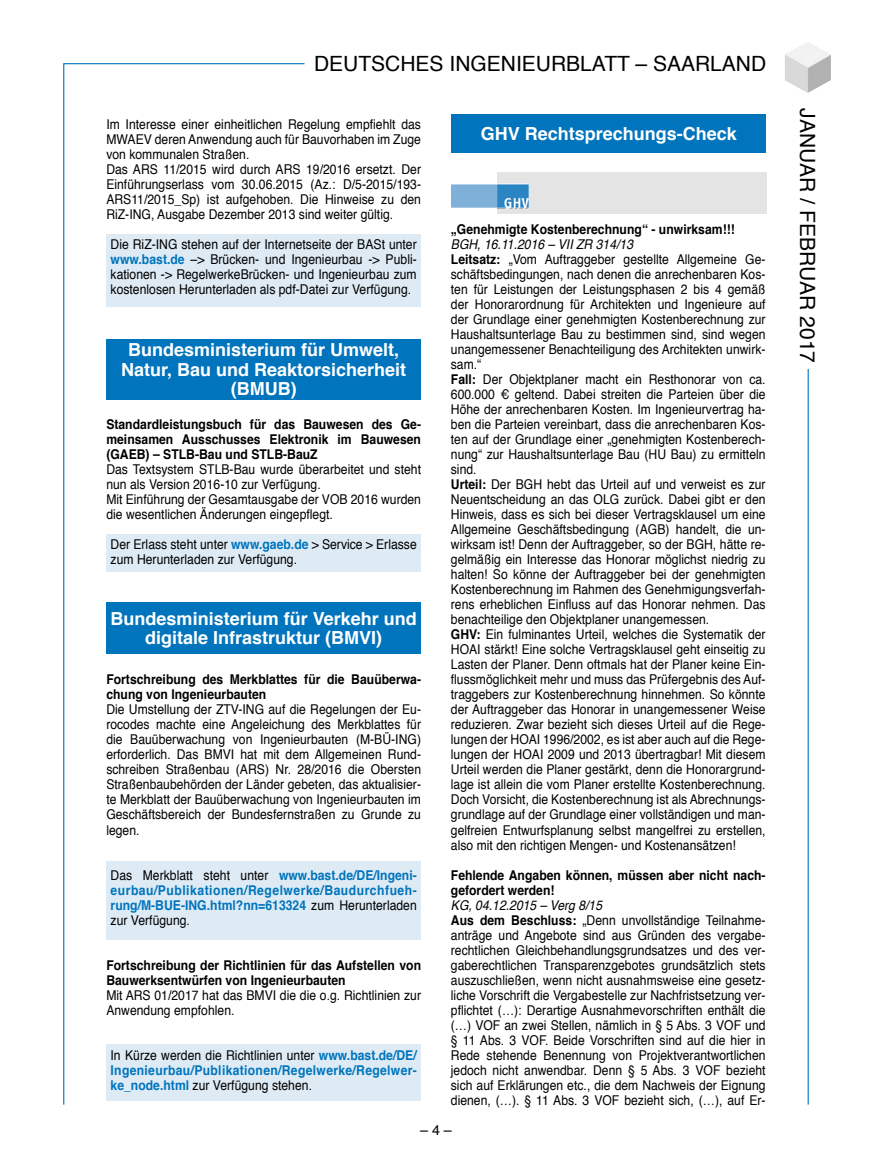
<style>
.page{position:relative;width:872px;height:1170px;background:#fff}
.page>*{position:absolute;margin:0;border:0;box-sizing:border-box;transform-origin:0 0}
.t1{font:21px "Helvetica";color:#000}
.t2{font:700 18px/19.5px "Helvetica";color:#fff;text-align:center}
.t3{font:14.25px "Helvetica";color:#000}
.t4{font:13.5px/15px "Helvetica";color:#000;scale:.9 1}
.t5{font:700 13.5px/15px "Helvetica";color:#000;scale:.9 1}
.t6{font:700 13.5px/15px "Helvetica";letter-spacing:.025em;color:#0074bc;text-align:justify;scale:.9 1}
.s1{font-weight:700;color:#0074bc}
.s2{font-weight:400;color:#000}
.s3{font-style:italic}
.s4{font-weight:700}
</style>
<div class="page">
<img style="left:785px;top:43px;width:46px;height:50px">
<hr style="left:807px;top:251px;width:1px;height:853px;background:#0074bc">
<svg style="left:63px;top:63px;width:243px;height:1042px"></svg>
<div style="left:795px;top:108px;width:26px;height:261px;background:#fff"></div>
<div style="left:106px;top:339px;width:315px;height:60px;background:#0074bc"></div>
<div style="left:106px;top:234px;width:315px;height:73px;background:#deebf5"></div>
<div style="left:106px;top:534px;width:315px;height:38px;background:#deebf5"></div>
<div style="left:106px;top:601px;width:315px;height:52px;background:#0074bc"></div>
<div style="left:106px;top:860px;width:315px;height:79px;background:#deebf5"></div>
<div style="left:106px;top:1044px;width:315px;height:57px;background:#deebf5"></div>
<div style="left:497px;top:173px;width:269px;height:40px;background:#e4e4e4"></div>
<img style="left:451px;top:184px;width:78px;height:23px">
<div style="left:451px;top:114px;width:315px;height:39px;background:#0074bc"></div>
<h1 class="t1" style="left:314px;top:47px;width:454px">DEUTSCHES INGENIEURBLATT – SAARLAND</h1>
<p class="t4" style="left:106px;top:117px;width:351px">Im Interesse einer einheitlichen Regelung empfiehlt das MWAEV deren Anwendung auch für Bauvorhaben im Zuge von kommunalen Straßen.<br>Das ARS 11/2015 wird durch ARS 19/2016 ersetzt. Der Einführungserlass vom 30.06.2015 (Az.: D/5-2015/193- ARS11/2015_Sp) ist aufgehoben. Die Hinweise zu den RiZ-ING, Ausgabe Dezember 2013 sind weiter gültig.</p>
<p class="t4" style="left:111px;top:237px;width:342px;text-align:justify">Die RiZ-ING stehen auf der Internetseite der BASt unter <span class="s1">www.bast.de</span> –&gt; Brücken- und Ingenieurbau -&gt; Publi&shy;kationen -&gt; RegelwerkeBrücken- und Ingenieurbau zum kostenlosen Herunterladen als pdf-Datei zur Verfügung.</p>
<h2 class="t2" style="left:121px;top:340px;width:287px">Bundesministerium für Umwelt,<br>Natur, Bau und Reaktorsicherheit (BMUB)</h2>
<p class="t5" style="left:106px;top:417px;width:351px;text-align:justify">Standardleistungsbuch für das Bauwesen des Ge&shy;meinsamen Ausschusses Elektronik im Bauwesen (GAEB) – STLB-Bau und STLB-BauZ</p>
<p class="t4" style="left:106px;top:462px;width:351px">Das Textsystem STLB-Bau wurde überarbeitet und steht nun als Version 2016-10 zur Verfügung.<br>Mit Einführung der Gesamtausgabe der VOB 2016 wurden die wesentlichen Änderungen eingepflegt.</p>
<p class="t4" style="left:111px;top:537px;width:342px">Der Erlass steht unter <span class="s1">www.gaeb.de</span> &gt; Service &gt; Erlasse zum Herunterladen zur Verfügung.</p>
<h2 class="t2" style="left:111px;top:608px;width:308px">Bundesministerium für Verkehr und digitale Infrastruktur (BMVI)</h2>
<p class="t5" style="left:106px;top:672px;width:351px">Fortschreibung des Merkblattes für die Bauüberwa&shy;chung von Ingenieurbauten</p>
<p class="t4" style="left:106px;top:702px;width:351px;text-align:justify">Die Umstellung der ZTV-ING auf die Regelungen der Eu&shy;rocodes machte eine Angeleichung des Merkblattes für die Bauüberwachung von Ingenieurbauten (M-BÜ-ING) erforderlich. Das BMVI hat mit dem Allgemeinen Rund&shy;schreiben Straßenbau (ARS) Nr. 28/2016 die Obersten Straßenbaubehörden der Länder gebeten, das aktualisier&shy;te Merkblatt der Bauüberwachung von Ingenieurbauten im Geschäftsbereich der Bundesfernstraßen zu Grunde zu legen.</p>
<p class="t6" style="left:111px;top:867px;width:342px"><span class="s2">Das Merkblatt steht unter</span> www.bast.de/DE/Ingeni&shy;eurbau/Publikationen/Regelwerke/Baudurchfueh&shy;rung/M-BUE-ING.html?nn=613324 <span class="s2">zum Herunterladen zur Verfügung.</span></p>
<p class="t5" style="left:106px;top:957px;width:351px">Fortschreibung der Richtlinien für das Aufstellen von<br>Bauwerksentwürfen von Ingenieurbauten</p>
<p class="t4" style="left:106px;top:987px;width:351px">Mit ARS 01/2017 hat das BMVI die die o.g. Richtlinien zur<br>Anwendung empfohlen.</p>
<p class="t6" style="left:111px;top:1047px;width:342px"><span class="s2">In Kürze werden die Richtlinien unter</span> www.bast.de/DE/ Ingenieurbau/Publikationen/Regelwerke/Regelwer&shy;ke_node.html <span class="s2">zur Verfügung stehen.</span></p>
<h2 class="t2" style="left:481px;top:124px;width:258px">GHV Rechtsprechungs-Check</h2>
<p class="t5" style="left:451px;top:222px;width:317px">„Genehmigte Kostenberechnung“ - unwirksam!!!</p>
<p class="t4" style="left:451px;top:237px;width:351px"><span class="s3">BGH, 16.11.2016 – VII ZR 314/13<br></span><span class="s4">Leitsatz:</span> „Vom Auftraggeber gestellte Allgemeine Ge&shy;schäftsbedingungen, nach denen die anrechenbaren Kos&shy;ten für Leistungen der Leistungsphasen 2 bis 4 gemäß der Honorarordnung für Architekten und Ingenieure auf der Grundlage einer genehmigten Kostenberechnung zur Haushaltsunterlage Bau zu bestimmen sind, sind wegen unangemessener Benachteiligung des Architekten unwirk&shy;sam.“<br><span class="s4">Fall:</span> Der Objektplaner macht ein Resthonorar von ca.<br>600.000 € geltend. Dabei streiten die Parteien über die Höhe der anrechenbaren Kosten. Im Ingenieurvertrag ha&shy;ben die Parteien vereinbart, dass die anrechenbaren Kos&shy;ten auf der Grundlage einer „genehmigten Kostenberech&shy;nung“ zur Haushaltsunterlage Bau (HU Bau) zu ermitteln sind.<br><span class="s4">Urteil:</span> Der BGH hebt das Urteil auf und verweist es zur Neuentscheidung an das OLG zurück. Dabei gibt er den Hinweis, dass es sich bei dieser Vertragsklausel um eine Allgemeine Geschäftsbedingung (AGB) handelt, die un&shy;wirksam ist! Denn der Auftraggeber, so der BGH, hätte re&shy;gelmäßig ein Interesse das Honorar möglichst niedrig zu halten! So könne der Auftraggeber bei der genehmigten Kostenberechnung im Rahmen des Genehmigungsverfah&shy;rens erheblichen Einfluss auf das Honorar nehmen. Das benachteilige den Objektplaner unangemessen.<br><span class="s4">GHV:</span> Ein fulminantes Urteil, welches die Systematik der HOAI stärkt! Eine solche Vertragsklausel geht einseitig zu Lasten der Planer. Denn oftmals hat der Planer keine Ein&shy;flussmöglichkeit mehr und muss das Prüfergebnis des Auf&shy;traggebers zur Kostenberechnung hinnehmen. So könnte der Auftraggeber das Honorar in unangemessener Weise reduzieren. Zwar bezieht sich dieses Urteil auf die Rege&shy;lungen der HOAI 1996/2002, es ist aber auch auf die Rege&shy;lungen der HOAI 2009 und 2013 übertragbar! Mit diesem Urteil werden die Planer gestärkt, denn die Honorargrund&shy;lage ist allein die vom Planer erstellte Kostenberechnung.<br>Doch Vorsicht, die Kostenberechnung ist als Abrechnungs&shy;grundlage auf der Grundlage einer vollständigen und man&shy;gelfreien Entwurfsplanung selbst mangelfrei zu erstellen, also mit den richtigen Mengen- und Kostenansätzen!</p>
<p class="t5" style="left:451px;top:867px;width:351px">Fehlende Angaben können, müssen aber nicht nach&shy;gefordert werden!</p>
<p class="t4" style="left:451px;top:897px;width:351px"><span class="s3">KG, 04.12.2015 – Verg 8/15<br></span><span class="s4">Aus dem Beschluss:</span> „Denn unvollständige Teilnahme&shy;anträge und Angebote sind aus Gründen des vergabe&shy;rechtlichen Gleichbehandlungsgrundsatzes und des ver&shy;gaberechtlichen Transparenzgebotes grundsätzlich stets auszuschließen, wenn nicht ausnahmsweise eine gesetz&shy;liche Vorschrift die Vergabestelle zur Nachfristsetzung ver&shy;pflichtet (…): Derartige Ausnahmevorschriften enthält die (…) VOF an zwei Stellen, nämlich in § 5 Abs. 3 VOF und § 11 Abs. 3 VOF. Beide Vorschriften sind auf die hier in Rede stehende Benennung von Projektverantwortlichen jedoch nicht anwendbar. Denn § 5 Abs. 3 VOF bezieht sich auf Erklärungen etc., die dem Nachweis der Eignung dienen, (…). § 11 Abs. 3 VOF bezieht sich, (…), auf Er-</p>
<p class="t3" style="left:420px;top:1118px;width:33px">– 4 –</p>
<h1 class="t1" style="left:824px;top:108px;width:256px;rotate:90deg">JANUAR / FEBRUAR 2017</h1>
</div>
